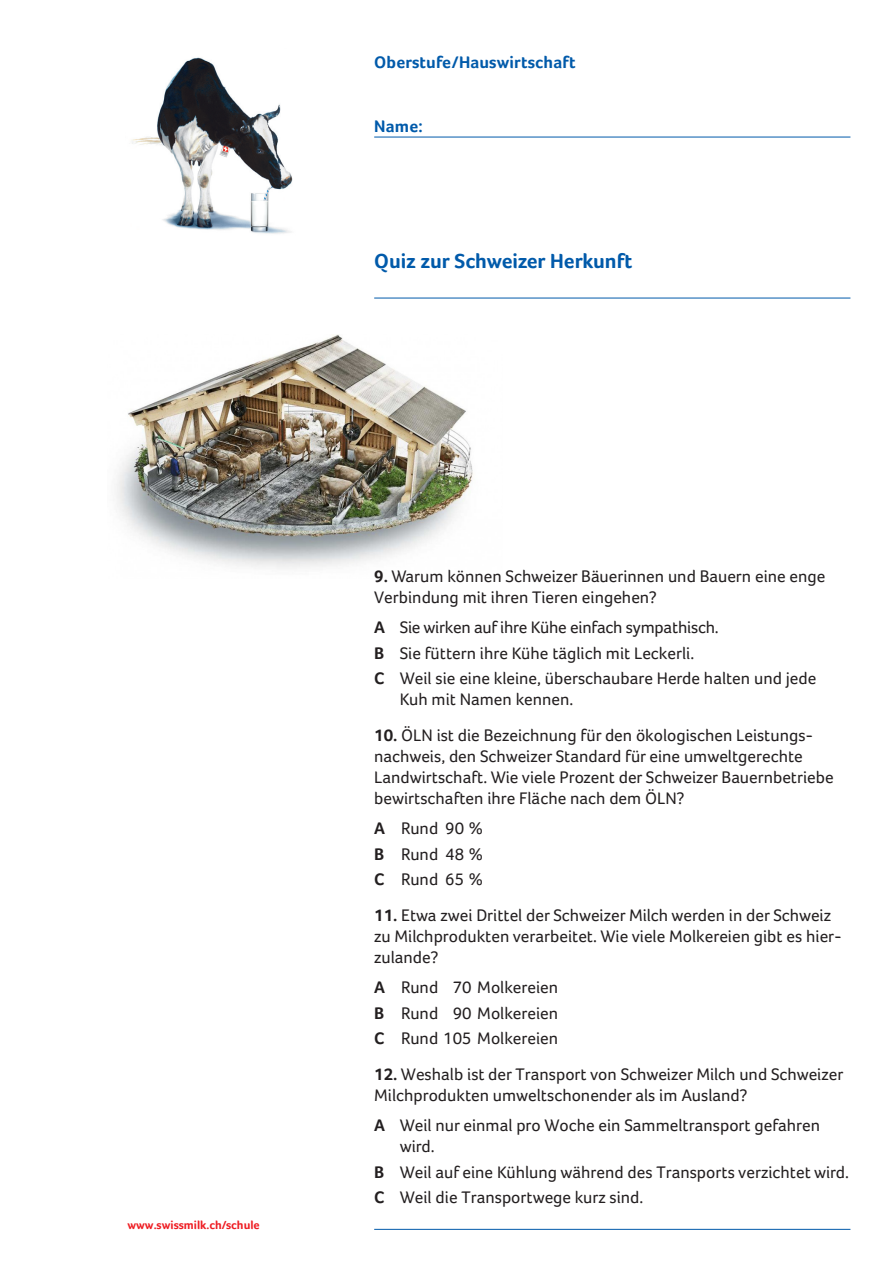
<style>
.page{position:relative;width:893px;height:1263px;background:#fff}
.page>*{position:absolute;margin:0;border:0;box-sizing:border-box;transform-origin:0 0}
.t1{font:700 21px "Foco";color:#015aaa}
.t2{font:17.25px/21px "Foco";color:#231f20}
.t3{font:700 17.25px "Foco";letter-spacing:.01em;color:#015aaa}
.t4{font:700 12px "Foco";color:#ee1d23}
.s1{font-weight:700}
</style>
<div class="page">
<img style="left:116px;top:334px;width:357px;height:235px">
<hr style="left:374px;top:1229px;width:476px;height:1px;background:#015aaa">
<hr style="left:374px;top:298px;width:476px;height:1px;background:#015aaa">
<img style="left:131px;top:57px;width:162px;height:177px">
<hr style="left:374px;top:137px;width:476px;height:1px;background:#015aaa">
<p class="t3" style="left:374px;top:52px;width:203px">Oberstufe/Hauswirtschaft</p>
<p class="t3" style="left:374px;top:116px;width:50px">Name:</p>
<p class="t1" style="left:374px;top:248px;width:260px">Quiz zur Schweizer Herkunft</p>
<p class="t4" style="left:128px;top:1218px;width:134px">www.swissmilk.ch/schule</p>
<p class="t2" style="left:374px;top:566px;width:453px"><span class="s1">9.</span> Warum können Schweizer Bäuerinnen und Bauern eine enge<br>Verbindung mit ihren Tieren eingehen?</p>
<p class="t2" style="left:374px;top:617px;width:346px"><span class="s1">A</span> Sie wirken auf ihre Kühe einfach sympathisch.</p>
<p class="t2" style="left:374px;top:642px;width:322px"><span class="s1">B</span> Sie füttern ihre Kühe täglich mit Leckerli.</p>
<p class="t2" style="left:400px;top:668px;width:418px;text-indent:-26px"><span class="s1">C</span> Weil sie eine kleine, überschaubare Herde halten und jede<br>Kuh mit Namen kennen.</p>
<p class="t2" style="left:374px;top:725px;width:461px"><span class="s1">10.</span> ÖLN ist die Bezeichnung für den ökologischen Leistungs&shy;nachweis, den Schweizer Standard für eine umweltgerechte Landwirtschaft. Wie viele Prozent der Schweizer Bauernbetriebe bewirtschaften ihre Fläche nach dem ÖLN?</p>
<p class="t2" style="left:374px;top:818px;width:110px"><span class="s1">A</span> Rund 90 %</p>
<p class="t2" style="left:374px;top:843px;width:110px"><span class="s1">B</span> Rund 48 %</p>
<p class="t2" style="left:374px;top:869px;width:110px"><span class="s1">C</span> Rund 65 %</p>
<p class="t2" style="left:374px;top:905px;width:469px"><span class="s1">11.</span> Etwa zwei Drittel der Schweizer Milch werden in der Schweiz zu Milchprodukten verarbeitet. Wie viele Molkereien gibt es hier&shy;zulande?</p>
<p class="t2" style="left:374px;top:977px;width:185px"><span class="s1">A</span> Rund 70 Molkereien</p>
<p class="t2" style="left:374px;top:1002px;width:185px"><span class="s1">B</span> Rund 90 Molkereien</p>
<p class="t2" style="left:374px;top:1028px;width:185px"><span class="s1">C</span> Rund 105 Molkereien</p>
<p class="t2" style="left:374px;top:1064px;width:471px"><span class="s1">12.</span> Weshalb ist der Transport von Schweizer Milch und Schweizer<br>Milchprodukten umweltschonender als im Ausland?</p>
<p class="t2" style="left:400px;top:1115px;width:422px;text-indent:-26px"><span class="s1">A</span> Weil nur einmal pro Woche ein Sammeltransport gefahren wird.</p>
<p class="t2" style="left:374px;top:1161px;width:476px"><span class="s1">B</span> Weil auf eine Kühlung während des Transports verzichtet wird.</p>
<p class="t2" style="left:374px;top:1187px;width:271px"><span class="s1">C</span> Weil die Transportwege kurz sind.</p>
</div>
